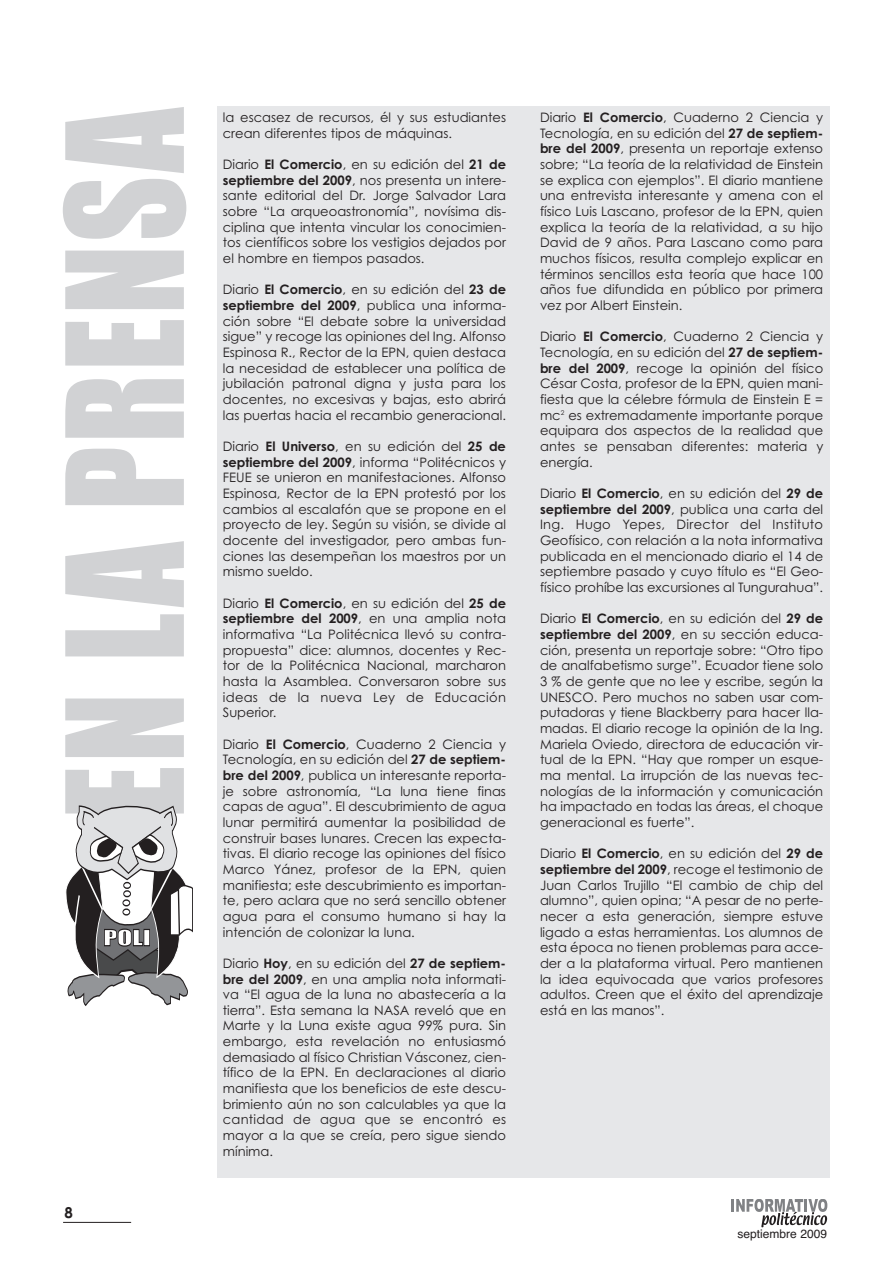
<style>
.page{position:relative;width:893px;height:1263px;background:#fff}
.page>*{position:absolute;margin:0;border:0;box-sizing:border-box;transform-origin:0 0}
.t1{font:150px "Impact";letter-spacing:.025em;color:#d1d2d4;scale:.85 1}
.t2{font:700 15px "Century Gothic";color:#231f20}
.t3{font:13.05px/15.6px "Century Gothic";color:#231f20;text-align:justify}
.t4{font:12px "Helvetica";color:#231f20}
.s1{font-weight:700}
</style>
<div class="page">
<div style="left:217px;top:106px;width:612px;height:1072px;background:#e6e7e9"></div>
<svg style="left:66px;top:805px;width:127px;height:201px"></svg>
<svg style="left:731px;top:1199px;width:96px;height:28px"></svg>
<hr style="left:63px;top:1222px;width:68px;height:1px;background:#231f20">
<h1 class="t1" style="left:44px;top:819px;width:840px;rotate:-90deg">EN LA PRENSA</h1>
<p class="t2" style="left:65px;top:1204px;width:10px">8</p>
<p class="t3" style="left:223px;top:110px;width:285px">la escasez de recursos, él y sus estudiantes crean diferentes tipos de máquinas.</p>
<p class="t3" style="left:223px;top:157px;width:285px">Diario <span class="s1">El Comercio</span>, en su edición del <span class="s1">21 de septiembre del 2009</span>, nos presenta un intere&shy;sante editorial del Dr. Jorge Salvador Lara sobre “La arqueoastronomía”, novísima dis&shy;ciplina que intenta vincular los conocimien&shy;tos científicos sobre los vestigios dejados por el hombre en tiempos pasados.</p>
<p class="t3" style="left:223px;top:282px;width:285px">Diario <span class="s1">El Comercio</span>, en su edición del <span class="s1">23 de septiembre del 2009</span>, publica una informa&shy;ción sobre “El debate sobre la universidad sigue” y recoge las opiniones del Ing. Alfonso Espinosa R., Rector de la EPN, quien destaca la necesidad de establecer una política de jubilación patronal digna y justa para los docentes, no excesivas y bajas, esto abrirá las puertas hacia el recambio generacional.</p>
<p class="t3" style="left:223px;top:439px;width:285px">Diario <span class="s1">El Universo</span>, en su edición del <span class="s1">25 de septiembre del 2009</span>, informa “Politécnicos y FEUE se unieron en manifestaciones. Alfonso Espinosa, Rector de la EPN protestó por los cambios al escalafón que se propone en el proyecto de ley. Según su visión, se divide al docente del investigador, pero ambas fun&shy;ciones las desempeñan los maestros por un mismo sueldo.</p>
<p class="t3" style="left:223px;top:595px;width:285px">Diario <span class="s1">El Comercio</span>, en su edición del <span class="s1">25 de septiembre del 2009</span>, en una amplia nota informativa “La Politécnica llevó su contra&shy;propuesta” dice: alumnos, docentes y Rec&shy;tor de la Politécnica Nacional, marcharon hasta la Asamblea. Conversaron sobre sus ideas de la nueva Ley de Educación Superior.</p>
<p class="t3" style="left:223px;top:736px;width:285px">Diario <span class="s1">El Comercio</span>, Cuaderno 2 Ciencia y Tecnología, en su edición del <span class="s1">27 de septiem&shy;bre del 2009</span>, publica un interesante reporta&shy;je sobre astronomía, “La luna tiene finas capas de agua”. El descubrimiento de agua lunar permitirá aumentar la posibilidad de construir bases lunares. Crecen las expecta&shy;tivas. El diario recoge las opiniones del físico Marco Yánez, profesor de la EPN, quien manifiesta; este descubrimiento es importan&shy;te, pero aclara que no será sencillo obtener agua para el consumo humano si hay la intención de colonizar la luna.</p>
<p class="t3" style="left:223px;top:955px;width:285px">Diario <span class="s1">Hoy</span>, en su edición del <span class="s1">27 de septiem&shy;bre del 2009</span>, en una amplia nota informati&shy;va “El agua de la luna no abastecería a la tierra”. Esta semana la NASA reveló que en Marte y la Luna existe agua 99% pura. Sin embargo, esta revelación no entusiasmó demasiado al físico Christian Vásconez, cien&shy;tífico de la EPN. En declaraciones al diario manifiesta que los beneficios de este descu&shy;brimiento aún no son calculables ya que la cantidad de agua que se encontró es mayor a la que se creía, pero sigue siendo mínima.</p>
<p class="t3" style="left:540px;top:110px;width:285px">Diario <span class="s1">El Comercio</span>, Cuaderno 2 Ciencia y Tecnología, en su edición del <span class="s1">27 de septiem&shy;bre del 2009</span>, presenta un reportaje extenso sobre; “La teoría de la relatividad de Einstein se explica con ejemplos”. El diario mantiene una entrevista interesante y amena con el físico Luis Lascano, profesor de la EPN, quien explica la teoría de la relatividad, a su hijo David de 9 años. Para Lascano como para muchos físicos, resulta complejo explicar en términos sencillos esta teoría que hace 100 años fue difundida en público por primera vez por Albert Einstein.</p>
<p class="t3" style="left:540px;top:329px;width:285px">Diario <span class="s1">El Comercio</span>, Cuaderno 2 Ciencia y Tecnología, en su edición del <span class="s1">27 de septiem&shy;bre del 2009</span>, recoge la opinión del físico César Costa, profesor de la EPN, quien mani&shy;fiesta que la célebre fórmula de Einstein E = mc<sup>2</sup> es extremadamente importante porque equipara dos aspectos de la realidad que antes se pensaban diferentes: materia y energía.</p>
<p class="t3" style="left:540px;top:486px;width:285px">Diario <span class="s1">El Comercio</span>, en su edición del <span class="s1">29 de septiembre del 2009</span>, publica una carta del Ing. Hugo Yepes, Director del Instituto Geofísico, con relación a la nota informativa publicada en el mencionado diario el 14 de septiembre pasado y cuyo título es “El Geo&shy;físico prohíbe las excursiones al Tungurahua”.</p>
<p class="t3" style="left:540px;top:611px;width:285px">Diario <span class="s1">El Comercio</span>, en su edición del <span class="s1">29 de septiembre del 2009</span>, en su sección educa&shy;ción, presenta un reportaje sobre: “Otro tipo de analfabetismo surge”. Ecuador tiene solo 3 % de gente que no lee y escribe, según la UNESCO. Pero muchos no saben usar com&shy;putadoras y tiene Blackberry para hacer lla&shy;madas. El diario recoge la opinión de la Ing.<br>Mariela Oviedo, directora de educación vir&shy;tual de la EPN. “Hay que romper un esque&shy;ma mental. La irrupción de las nuevas tec&shy;nologías de la información y comunicación ha impactado en todas las áreas, el choque generacional es fuerte”.</p>
<p class="t3" style="left:540px;top:846px;width:285px">Diario <span class="s1">El Comercio</span>, en su edición del <span class="s1">29 de septiembre del 2009</span>, recoge el testimonio de Juan Carlos Trujillo “El cambio de chip del alumno”, quien opina; “A pesar de no perte&shy;necer a esta generación, siempre estuve ligado a estas herramientas. Los alumnos de esta época no tienen problemas para acce&shy;der a la plataforma virtual. Pero mantienen la idea equivocada que varios profesores adultos. Creen que el éxito del aprendizaje está en las manos”.</p>
<p class="t4" style="left:737px;top:1226px;width:91px">septiembre 2009</p>
</div>
